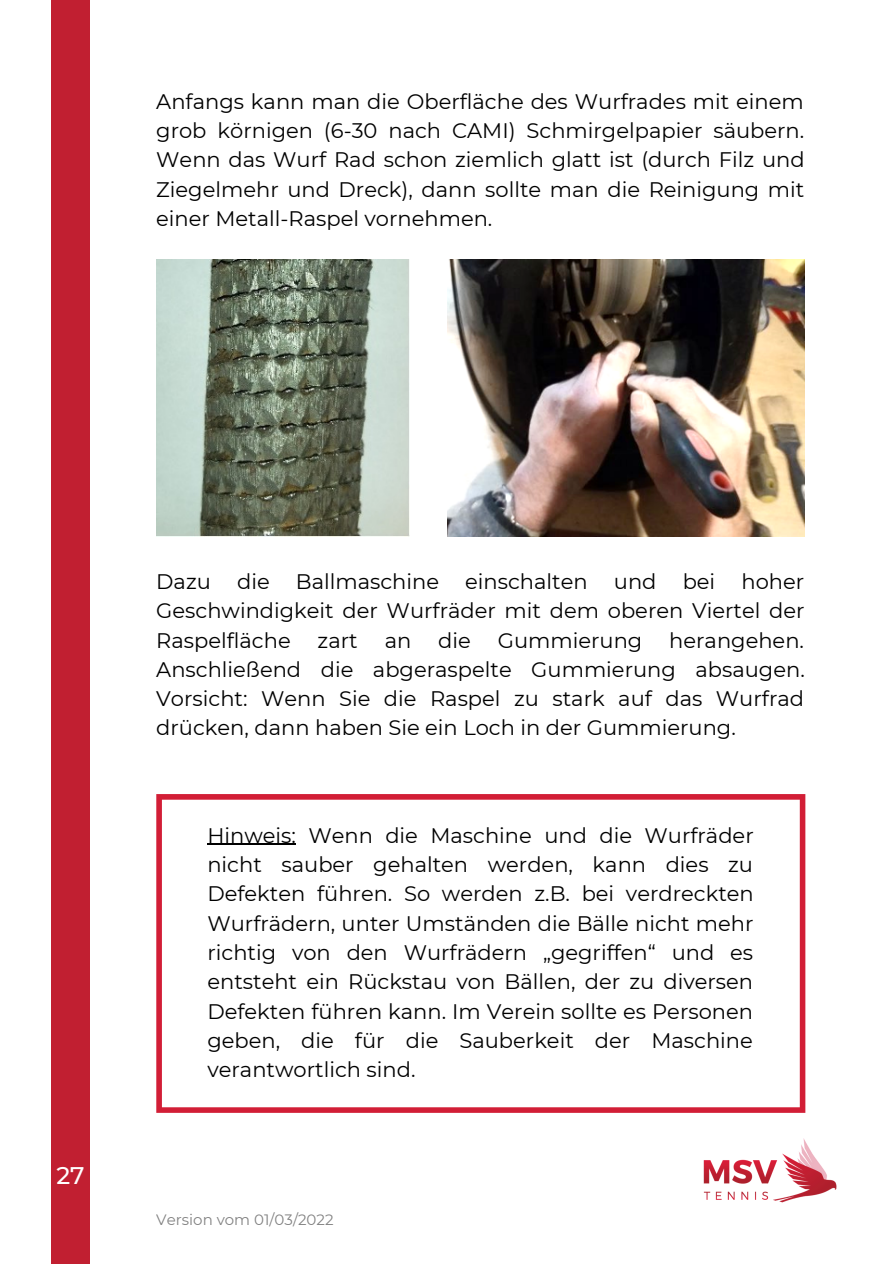
<style>
.page{position:relative;width:894px;height:1264px;background:#fff}
.page>*{position:absolute;margin:0;border:0;box-sizing:border-box;transform-origin:0 0}
.t1{font:500 24px "Montserrat";color:#fff}
.t2{font:21px/29.2px "Montserrat";color:#000;text-align:justify}
.t3{font:15px "Montserrat";color:#000}
</style>
<div class="page">
<svg style="left:156px;top:794px;width:649px;height:318px"></svg>
<img style="left:703px;top:1138px;width:134px;height:65px">
<div style="left:51px;top:0;width:38px;height:1263px;background:#c11f31"></div>
<img style="left:156px;top:259px;width:253px;height:277px">
<img style="left:447px;top:259px;width:357px;height:277px">
<hr style="left:207px;top:844px;width:89px;height:1px;background:#000">
<p class="t2" style="left:156px;top:87px;width:649px">Anfangs kann man die Oberfläche des Wurfrades mit einem grob körnigen (6-30 nach CAMI) Schmirgelpapier säubern.<br>Wenn das Wurf Rad schon ziemlich glatt ist (durch Filz und Ziegelmehr und Dreck), dann sollte man die Reinigung mit einer Metall-Raspel vornehmen.</p>
<p class="t1" style="left:56px;top:1160px;width:30px">27</p>
<p class="t2" style="left:156px;top:567px;width:649px">Dazu die Ballmaschine einschalten und bei hoher Geschwindigkeit der Wurfräder mit dem oberen Viertel der Raspelfläche</p>
<p class="t2" style="left:156px;top:625px;width:649px;text-indent:513px">herangehen.<br>Anschließend die abgeraspelte Gummierung absaugen.<br>Vorsicht: Wenn Sie die Raspel zu stark auf das Wurfrad drücken, dann haben Sie ein Loch in der Gummierung.</p>
<p class="t2" style="left:317px;top:625px;width:42px">zart</p>
<p class="t2" style="left:384px;top:625px;width:28px">an</p>
<p class="t2" style="left:438px;top:625px;width:34px">die</p>
<p class="t2" style="left:497px;top:625px;width:146px">Gummierung</p>
<p class="t2" style="left:207px;top:820px;width:547px">Hinweis: Wenn die Maschine und die Wurfräder nicht sauber gehalten werden, kann dies zu Defekten führen. So werden z.B. bei verdreckten Wurfrädern, unter Umständen die Bälle nicht mehr richtig von den Wurfrädern „gegriffen“ und es entsteht ein Rückstau von Bällen, der zu diversen Defekten führen kann. Im Verein sollte es Personen geben, die für die Sauberkeit der Maschine verantwortlich sind.</p>
<p class="t3" style="left:156px;top:1210px;width:179px">Version vom 01/03/2022</p>
</div>
